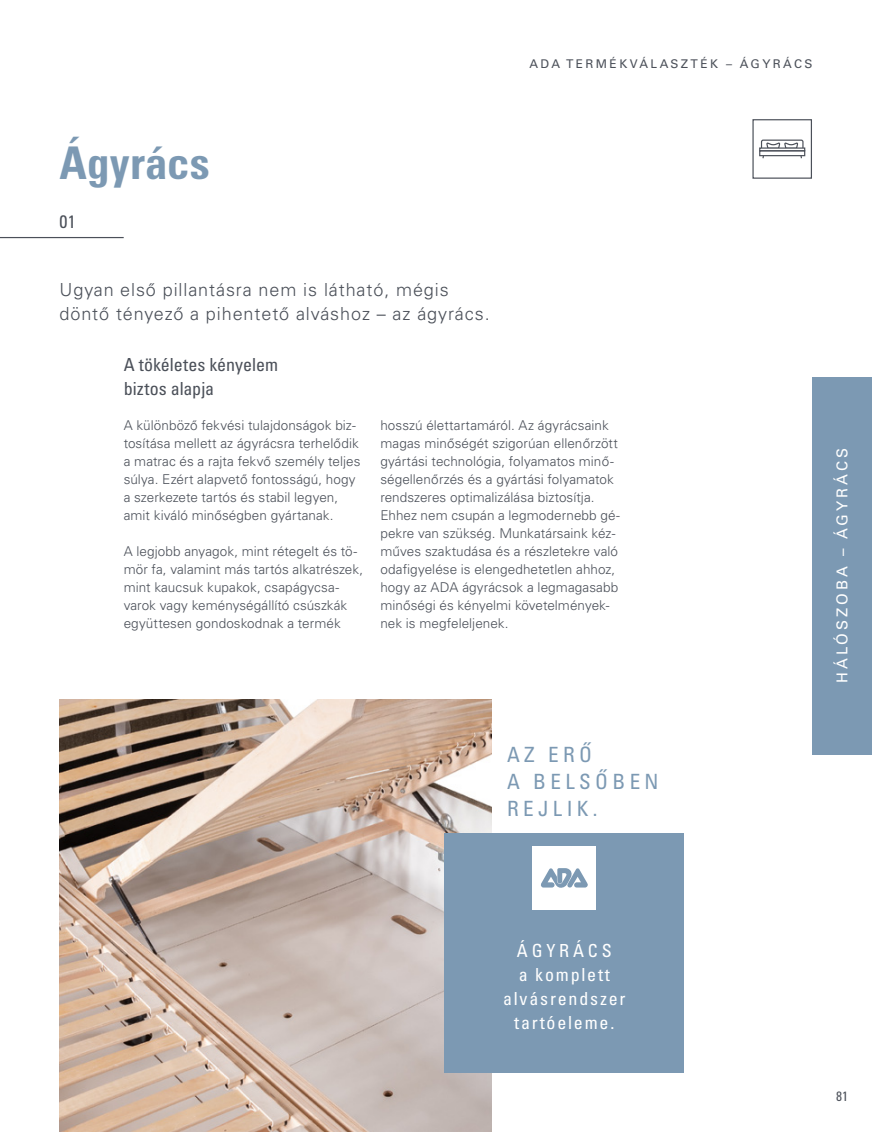
<style>
.page{position:relative;width:872px;height:1132px;background:#fff}
.page>*{position:absolute;margin:0;border:0;box-sizing:border-box;transform-origin:0 0}
.t1{font:45px "Univers LTCYR 67 Bold Cond";letter-spacing:.005em;color:#7c99b3}
.t2{font:condensed 21px/27px "Univers LTCYR 57";letter-spacing:.21em;color:#7c99b3}
.t3{font:300 18px/24px "Univers LTCYR 45";letter-spacing:.05em;color:#4b5059}
.t4{font:condensed 18px/24px "Univers LTCYR 57";letter-spacing:.1em;color:#fff;text-align:center}
.t5{font:condensed 18px/24px "Univers LTCYR 57";color:#4b5059}
.t6{font:15px "Univers LTCYR 55 Roman";letter-spacing:.2em;color:#fff}
.t7{font:300 13.5px/18px "Univers LTCYR 45";letter-spacing:.005em;color:#4b5059}
.t8{font:condensed 13.5px "Univers LTCYR 57";color:#4b5059}
.t9{font:12px "Univers LTCYR 55 Roman";letter-spacing:.2em;color:#4b5059}
</style>
<div class="page">
<img style="left:60px;top:699px;width:431px;height:432px">
<hr style="left:0;top:237px;width:124px;height:1px;background:#4b5059">
<div style="left:752px;top:119px;width:60px;height:60px;border:1px solid #4b5059"></div>
<div style="left:761px;top:139px;width:42px;height:14px;border:1px solid #4b5059;border-radius:2px"></div>
<svg style="left:759px;top:151px;width:46px;height:5px"></svg>
<svg style="left:761px;top:143px;width:41px;height:16px"></svg>
<svg style="left:759px;top:147px;width:46px;height:4px"></svg>
<div style="left:444px;top:832px;width:240px;height:239px;background:#7c99b3"></div>
<div style="left:532px;top:845px;width:64px;height:64px;background:#fff"></div>
<svg style="left:541px;top:868px;width:47px;height:20px"></svg>
<div style="left:812px;top:377px;width:60px;height:377px;background:#7c99b3"></div>
<p class="t9" style="left:529px;top:56px;width:284px">ADA TERMÉKVÁLASZTÉK – ÁGYRÁCS</p>
<h1 class="t1" style="left:60px;top:135px;width:152px">Ágyrács</h1>
<h3 class="t5" style="left:60px;top:209px;width:18px">01</h3>
<h3 class="t3" style="left:60px;top:277px;width:431px">Ugyan első pillantásra nem is látható, mégis döntő tényező a pihentető alváshoz – az ágyrács.</h3>
<h3 class="t5" style="left:124px;top:351px;width:156px">A tökéletes kényelem biztos alapja</h3>
<p class="t7" style="left:124px;top:415px;width:238px">A különböző fekvési tulajdonságok biz&shy;tosítása mellett az ágyrácsra terhelődik a matrac és a rajta fekvő személy teljes súlya. Ezért alapvető fontosságú, hogy a szerkezete tartós és stabil legyen, amit kiváló minőségben gyártanak.</p>
<p class="t7" style="left:124px;top:541px;width:241px">A legjobb anyagok, mint rétegelt és tö&shy;mör fa, valamint más tartós alkatrészek, mint kaucsuk kupakok, csapágycsa&shy;varok vagy keménységállító csúszkák együttesen gondoskodnak a termék</p>
<p class="t7" style="left:380px;top:415px;width:241px">hosszú élettartamáról. Az ágyrácsaink magas minőségét szigorúan ellenőrzött gyártási technológia, folyamatos minő&shy;ségellenőrzés és a gyártási folyamatok rendszeres optimalizálása biztosítja.<br>Ehhez nem csupán a legmodernebb gé&shy;pekre van szükség. Munkatársaink kéz&shy;műves szaktudása és a részletekre való odafigyelése is elengedhetetlen ahhoz, hogy az ADA ágyrácsok a legmagasabb minőségi és kényelmi követelmények&shy;nek is megfeleljenek.</p>
<h2 class="t2" style="left:507px;top:739px;width:153px">AZ ERŐ<br>A BELSŐBEN<br>REJLIK.</h2>
<p class="t6" style="left:832px;top:682px;width:236px;rotate:-90deg">HÁLÓSZOBA – ÁGYRÁCS</p>
<h3 class="t4" style="left:503px;top:937px;width:124px">ÁGYRÁCS<br>a komplett alvásrendszer tartóeleme.</h3>
<p class="t8" style="left:836px;top:1087px;width:13px">81</p>
</div>
